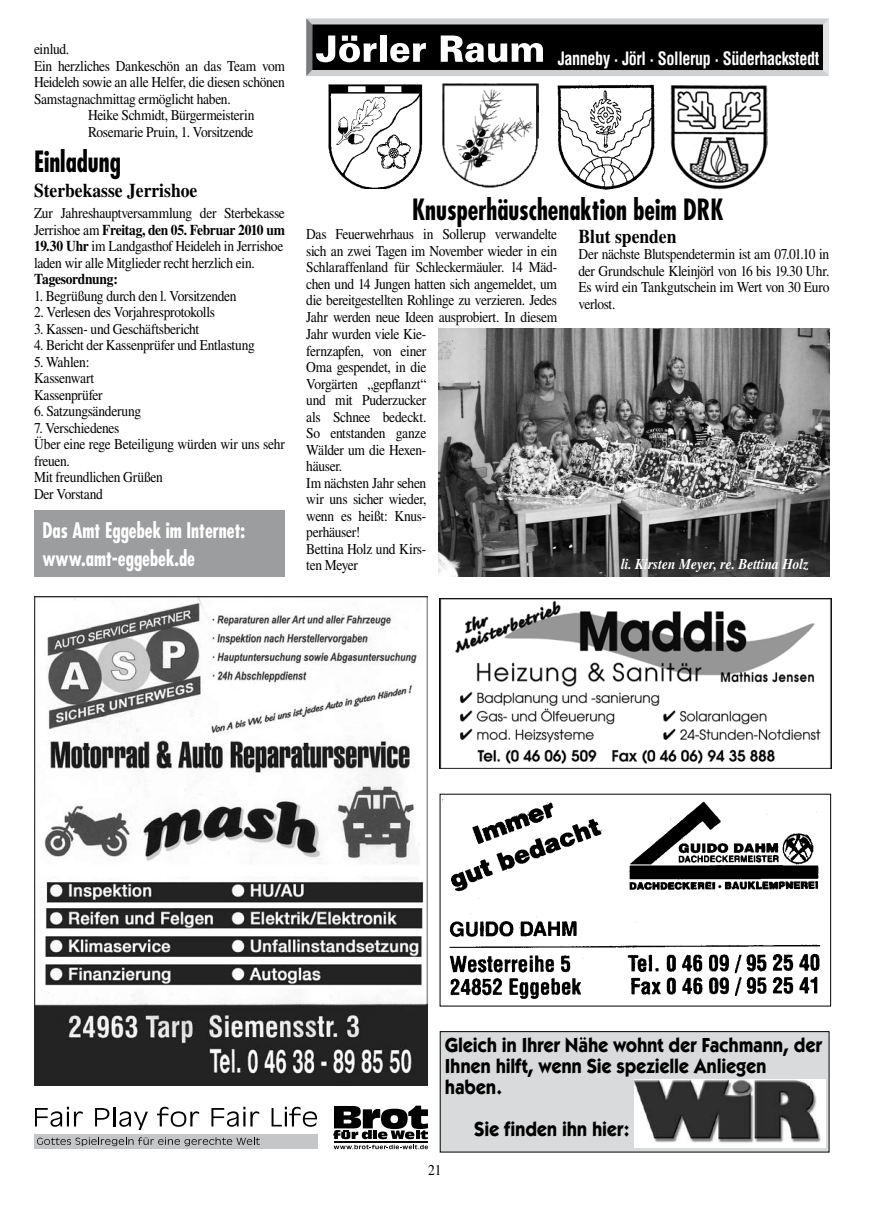
<style>
.page{position:relative;width:872px;height:1212px;background:#fff}
.page>*{position:absolute;margin:0;border:0;box-sizing:border-box;transform-origin:0 0}
.t1{font:700 condensed 28.5px "Futura";color:#000;scale:.9 1}
.t2{font:700 21px/21px "Kabel Itc T";letter-spacing:-.015em;color:#000;scale:.9 1}
.t3{font:700 condensed 21px/28.2px "Futura";color:#fff;scale:.9 1}
.t4{font:700 19.5px "Times";color:#000;scale:.9 1}
.t5{font:700 condensed 18px "Helvetica";letter-spacing:-.025em;color:#fff;scale:.9 1}
.t6{font:15px/16.5px "Times";letter-spacing:-.025em;color:#000;text-align:justify;scale:.9 1}
.t7{font:italic 700 15px "Times";color:#fff;scale:.9 1}
.t8{font:700 15px "Times";letter-spacing:-.025em;color:#000;scale:.9 1}
.s1{font-weight:700}
</style>
<div class="page">
<img style="left:328px;top:84px;width:95px;height:105px">
<img style="left:442px;top:83px;width:97px;height:105px">
<img style="left:557px;top:84px;width:98px;height:106px">
<img style="left:671px;top:85px;width:96px;height:104px">
<div style="left:309px;top:21px;width:517px;height:52px;background:#000"></div>
<div style="left:306px;top:18px;width:523px;height:58px;border:6px solid #cfd0d2"></div>
<svg style="left:823px;top:19px;width:6px;height:57px"></svg>
<svg style="left:306px;top:18px;width:70px;height:58px"></svg>
<div style="left:380px;top:36px;width:6px;height:26px;background:#fff"></div>
<svg style="left:390px;top:43px;width:36px;height:19px"></svg>
<svg style="left:441px;top:36px;width:102px;height:26px"></svg>
<img style="left:34px;top:597px;width:393px;height:489px">
<svg style="left:333px;top:1145px;width:94px;height:4px"></svg>
<hr style="left:334px;top:1141px;width:93px;height:1px;background:#000">
<svg style="left:333px;top:1105px;width:94px;height:34px"></svg>
<svg style="left:35px;top:1107px;width:48px;height:20px"></svg>
<svg style="left:95px;top:1107px;width:53px;height:23px"></svg>
<svg style="left:157px;top:1107px;width:42px;height:20px"></svg>
<svg style="left:211px;top:1107px;width:48px;height:20px"></svg>
<svg style="left:271px;top:1107px;width:46px;height:20px"></svg>
<div style="left:34px;top:1134px;width:283px;height:15px;background:#c5c6c8"></div>
<svg style="left:37px;top:1137px;width:223px;height:9px"></svg>
<div style="left:34px;top:510px;width:251px;height:67px;background:#9c9d9f"></div>
<img style="left:438px;top:328px;width:391px;height:249px">
<img style="left:442px;top:800px;width:379px;height:199px">
<img style="left:439px;top:598px;width:392px;height:170px">
<div style="left:440px;top:1031px;width:389px;height:121px;background:#d9dadb"></div>
<div style="left:440px;top:1031px;width:389px;height:121px;border:1px solid #000"></div>
<img style="left:635px;top:1079px;width:190px;height:68px">
<p class="t6" style="left:34px;top:41px;width:41px">einlud.</p>
<p class="t6" style="left:34px;top:57px;width:280px">Ein herzliches Dankeschön an das Team vom</p>
<p class="t6" style="left:34px;top:74px;width:280px">Heideleh sowie an alle Helfer, die diesen schönen</p>
<p class="t6" style="left:34px;top:90px;width:220px">Samstagnachmittag ermöglicht haben.</p>
<p class="t6" style="left:88px;top:107px;width:186px">Heike Schmidt, Bürgermeisterin</p>
<p class="t6" style="left:88px;top:123px;width:185px">Rosemarie Pruin, 1. Vorsitzende</p>
<h1 class="t1" style="left:34px;top:143px;width:98px">Einladung</h1>
<h3 class="t4" style="left:34px;top:179px;width:183px">Sterbekasse Jerrishoe</h3>
<p class="t6" style="left:34px;top:205px;width:280px">Zur Jahreshauptversammlung der Sterbekasse Jerrishoe am <span class="s1">Freitag, den 05. Februar 2010 um 19.30 Uhr</span> im Landgasthof Heideleh in Jerrishoe laden wir alle Mitglieder recht herzlich ein.</p>
<p class="t8" style="left:34px;top:270px;width:95px">Tagesordnung:</p>
<p class="t6" style="left:34px;top:287px;width:227px">1. Begrüßung durch den l. Vorsitzenden</p>
<p class="t6" style="left:34px;top:304px;width:203px">2. Verlesen des Vorjahresprotokolls</p>
<p class="t6" style="left:34px;top:320px;width:185px">3. Kassen- und Geschäftsbericht</p>
<p class="t6" style="left:34px;top:337px;width:247px">4. Bericht der Kassenprüfer und Entlastung</p>
<p class="t6" style="left:34px;top:353px;width:78px;text-align:left">5. Wahlen:<br>Kassenwart<br>Kassenprüfer</p>
<p class="t6" style="left:34px;top:403px;width:121px">6. Satzungsänderung</p>
<p class="t6" style="left:34px;top:419px;width:280px;text-align:left">7. Verschiedenes<br>Über eine rege Beteiligung würden wir uns sehr freuen.<br>Mit freundlichen Grüßen<br>Der Vorstand</p>
<h2 class="t3" style="left:43px;top:516px;width:227px">Das Amt Eggebek im Internet: www.amt-eggebek.de</h2>
<p class="t5" style="left:558px;top:48px;width:292px">Janneby · Jörl · Sollerup · Süderhackstedt</p>
<h1 class="t1" style="left:412px;top:191px;width:347px">Knusperhäuschenaktion beim DRK</h1>
<p class="t6" style="left:306px;top:226px;width:280px">Das Feuerwehrhaus in Sollerup verwandelte sich an zwei Tagen im November wieder in ein Schlaraffenland für Schleckermäuler. 14 Mäd&shy;chen und 14 Jungen hatten sich angemeldet, um die bereitgestellten Rohlinge zu verzieren. Jedes Jahr werden neue Ideen ausprobiert. In diesem</p>
<h3 class="t4" style="left:578px;top:224px;width:110px">Blut spenden</h3>
<p class="t6" style="left:578px;top:246px;width:280px">Der nächste Blutspendetermin ist am 07.01.10 in der Grundschule Kleinjörl von 16 bis 19.30 Uhr.<br>Es wird ein Tankgutschein im Wert von 30 Euro verlost.</p>
<p class="t6" style="left:306px;top:326px;width:135px;text-align:left">Jahr wurden viele Kie&shy;fernzapfen, von einer<br>Oma gespendet, in die<br>Vorgärten „gepflanzt“ und mit Puderzucker als Schnee bedeckt.<br>So entstanden ganze<br>Wälder um die Hexen&shy;häuser.<br>Im nächsten Jahr sehen wir uns sicher wieder, wenn es heißt: Knus&shy;perhäuser!<br>Bettina Holz und Kirs&shy;ten Meyer</p>
<p class="t7" style="left:621px;top:555px;width:210px">li. Kirsten Meyer, re. Bettina Holz</p>
<h2 class="t2" style="left:445px;top:1034px;width:421px">Gleich in Ihrer Nähe wohnt der Fachmann, der<br>Ihnen hilft, wenn Sie spezielle Anliegen haben.</h2>
<h2 class="t2" style="left:474px;top:1118px;width:174px">Sie finden ihn hier:</h2>
<p class="t6" style="left:428px;top:1161px;width:16px">21</p>
</div>
